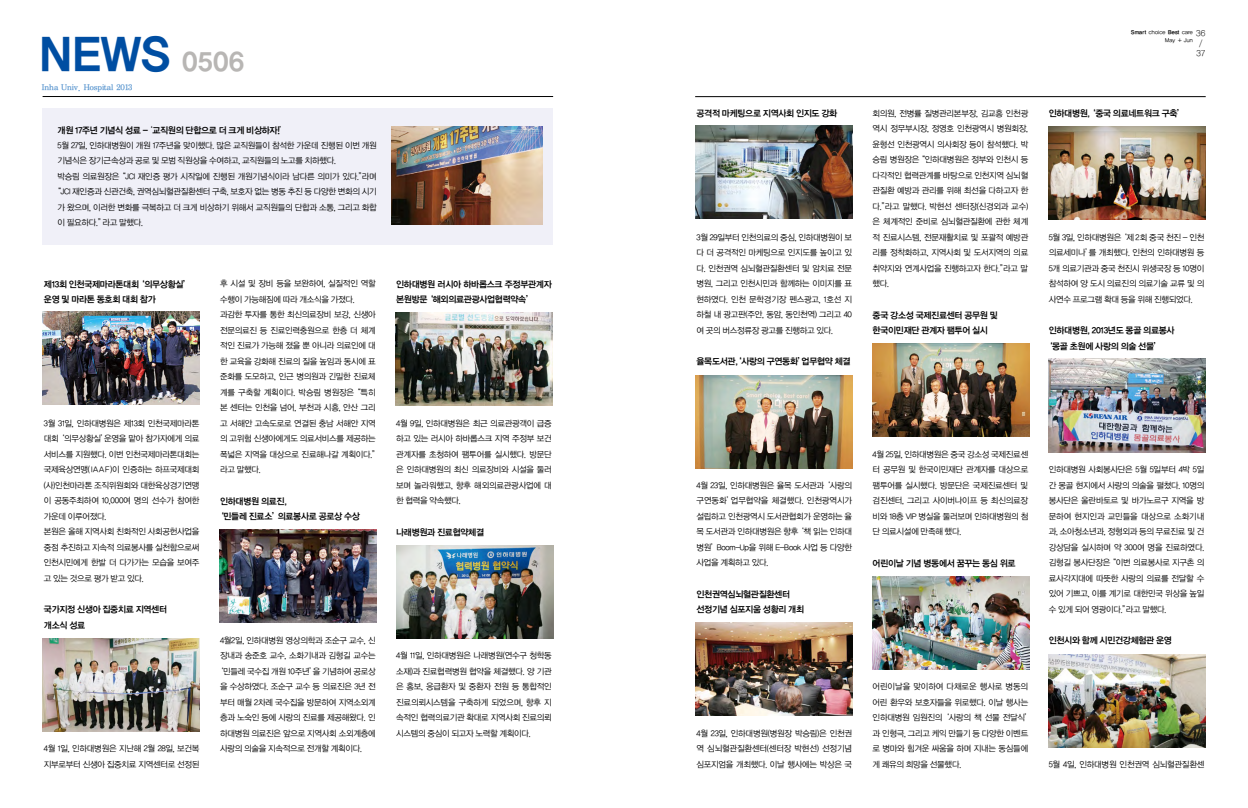
<style>
.page{position:relative;width:1248px;height:808px;background:#fff}
.page>*{position:absolute;margin:0;border:0;box-sizing:border-box;transform-origin:0 0}
.t1{font:48px "YDIYGO150 KS Cpc EUC H";color:#004ea2}
.t2{font:9px/15.5px "YDIYGO140 KS Cpc EUC H";letter-spacing:-.11em;color:#000}
.t3{font:9px "YDIY Mj O140 KS Cpc EUC H";letter-spacing:-.075em;color:#4c8dcb}
.t4{font:9px/10px "YDIYGO110 KS Cpc EUC H";color:#000}
.t5{font:8.5px/15.5px "YDIYGO120 KS Cpc EUC H";letter-spacing:-.11em;color:#000;text-align:justify}
.t6{font:6px/7.3px "YDIYGO120 KS Cpc EUC H";letter-spacing:-.075em;color:#000;text-align:right}
.s1{font-size:27px;color:#b8b6b4}
.s2{font-family:"YDIYGO120 KS Cpc EUC H"}
.s3{font-family:"YDIYGO140 KS Cpc EUC H"}
</style>
<div class="page">
<img style="left:695px;top:375px;width:157px;height:93px">
<img style="left:1048px;top:654px;width:157px;height:94px">
<img style="left:872px;top:343px;width:157px;height:93px">
<img style="left:872px;top:576px;width:157px;height:94px">
<hr style="left:695px;top:96px;width:510px;height:1px;background:#000">
<img style="left:1048px;top:126px;width:157px;height:94px">
<img style="left:1048px;top:359px;width:157px;height:93px">
<img style="left:695px;top:623px;width:157px;height:93px">
<img style="left:695px;top:126px;width:157px;height:93px">
<div style="left:43px;top:109px;width:510px;height:136px;background:#f0f0f8"></div>
<hr style="left:43px;top:96px;width:510px;height:1px;background:#000">
<img style="left:43px;top:311px;width:157px;height:93px">
<img style="left:396px;top:312px;width:157px;height:93px">
<img style="left:396px;top:545px;width:157px;height:93px">
<img style="left:43px;top:638px;width:157px;height:94px">
<img style="left:219px;top:529px;width:157px;height:93px">
<img style="left:391px;top:126px;width:151px;height:98px">
<h1 class="t1" style="left:38px;top:30px;width:209px">NEWS <span class="s1">0506</span></h1>
<p class="t3" style="left:42px;top:83px;width:93px">Inha Univ. Hospital 2013</p>
<p class="t2" style="left:57px;top:123px;width:232px">개원 17주년 기념식 성료 - <span class="s2">‘</span>교직원의 단합으로 더 크게 비상하자!<span class="s2">’</span></p>
<p class="t5" style="left:57px;top:138px;width:321px">5월 27일, 인하대병원이 개원 17주년을 맞이했다. 많은 교직원들이 참석한 가운데 진행된 이번 개원</p>
<p class="t5" style="left:57px;top:153px;width:281px">기념식은 장기근속상과 공로 및 모범 직원상을 수여하고, 교직원들의 노고를 치하했다.</p>
<p class="t5" style="left:57px;top:169px;width:321px">박승림 의료원장은 “JCI 재인증 평가 시작일에 진행된 개원기념식이라 남다른 의미가 있다.”라며</p>
<p class="t5" style="left:53px;top:184px;width:325px">“JCI 재인증과 신관건축, 권역심뇌혈관질환센터 구축, 보호자 없는 병동 추진 등 다양한 변화의 시기</p>
<p class="t5" style="left:57px;top:200px;width:321px">가 왔으며, 이러한 변화를 극복하고 더 크게 비상하기 위해서 교직원들의 단합과 소통, 그리고 화합</p>
<p class="t5" style="left:57px;top:215px;width:88px">이 필요하다.”라고 말했다.</p>
<p class="t2" style="left:44px;top:277px;width:149px">제13회 인천국제마라톤대회 ‘의무상황실’ 운영 및 마라톤 동호회 대회 참가</p>
<p class="t5" style="left:44px;top:415px;width:158px;text-align:left">3월 31일, 인하대병원은 제13회 인천국제마라톤 대회 ‘의무상황실’운영을 맡아 참가자에게 의료 서비스를 지원했다. 이번 인천국제마라톤대회는 국제육상연맹(IAAF)이 인증하는 하프국제대회 (사)인천마라톤 조직위원회와 대한육상경기연맹 이 공동주최하여 10,000여 명의 선수가 참여한 가운데 이루어졌다.<br>본원은 올해 지역사회 친화적인 사회공헌사업을 중점 추진하고 지속적 의료봉사를 실천함으로써 인천시민에게 한발 더 다가가는 모습을 보여주 고 있는 것으로 평가 받고 있다.</p>
<p class="t2" style="left:44px;top:602px;width:125px">국가지정 신생아 집중치료 지역센터 개소식 성료</p>
<p class="t5" style="left:44px;top:741px;width:158px">4월 1일, 인하대병원은 지난해 2월 28일, 보건복 지부로부터 신생아 집중치료 지역센터로 선정된</p>
<p class="t5" style="left:220px;top:276px;width:162px;text-align:left">후 시설 및 장비 등을 보완하여, 실질적인 역할 수행이 가능해짐에 따라 개소식을 가졌다. 과감한 투자를 통한 최신의료장비 보강, 신생아 전문의료진 등 진료인력충원으로 한층 더 체계 적인 진료가 가능해 졌을 뿐 아니라 의료인에 대 한 교육을 강화해 진료의 질을 높임과 동시에 표 준화를 도모하고, 인근 병의원과 긴밀한 진료체 계를 구축할 계획이다. 박승림 병원장은 “특히 본 센터는 인천을 넘어, 부천과 시흥, 안산 그리 고 서해안 고속도로로 연결된 충남 서해안 지역 의 고위험 신생아에게도 의료서비스를 제공하는 폭넓은 지역을 대상으로 진료해나갈 계획이다.” 라고 말했다.</p>
<p class="t2" style="left:215px;top:494px;width:146px;text-indent:4px">인하대병원 의료진,<br>‘민들레 진료소’의료봉사로 공로상 수상</p>
<p class="t2" style="left:396px;top:277px;width:158px">인하대병원 러시아 하바롭스크 주정부관계자 본원방문 ‘해외의료관광사업협력약속’</p>
<p class="t5" style="left:396px;top:415px;width:158px">4월 9일, 인하대병원은 최근 의료관광객이 급증 하고 있는 러시아 하바롭스크 지역 주정부 보건 관계자를 초청하여 팸투어를 실시했다. 방문단 은 인하대병원의 최신 의료장비와 시설을 둘러 보며 놀라워했고, 향후 해외의료관광사업에 대 한 협력을 약속했다.</p>
<p class="t2" style="left:396px;top:525px;width:90px">나래병원과 진료협약체결</p>
<p class="t5" style="left:220px;top:632px;width:158px">4월2일, 인하대병원 영상의학과 조순구 교수, 신</p>
<p class="t5" style="left:220px;top:648px;width:158px">장내과 송준호 교수, 소화기내과 김형길 교수는</p>
<p class="t5" style="left:215px;top:663px;width:162px">‘민들레 국수집 개원 10주년’을 기념하여 공로상</p>
<p class="t5" style="left:220px;top:679px;width:158px">을 수상하였다. 조순구 교수 등 의료진은 3년 전</p>
<p class="t5" style="left:220px;top:694px;width:158px">부터 매월 2차례 국수집을 방문하여 지역소외계</p>
<p class="t5" style="left:220px;top:710px;width:158px">층과 노숙인 등에 사랑의 진료를 제공해왔다. 인</p>
<p class="t5" style="left:220px;top:725px;width:158px">하대병원 의료진은 앞으로 지역사회 소외계층에</p>
<p class="t5" style="left:220px;top:741px;width:144px">사랑의 의술을 지속적으로 전개할 계획이다.</p>
<p class="t5" style="left:396px;top:648px;width:158px">4월 11일, 인하대병원은 나래병원(연수구 청학동 소재)과 진료협력병원 협약을 체결했다. 양 기관 은 홍보, 응급환자 및 중환자 전원 등 통합적인 진료의뢰시스템을 구축하게 되었으며, 향후 지 속적인 협력의료기관 확대로 지역사회 진료의뢰 시스템의 중심이 되고자 노력할 계획이다.</p>
<p class="t4" style="left:1195px;top:28px;width:11px">36 /<br>37</p>
<p class="t6" style="left:1130px;top:29px;width:64px"><span class="s3">Smart</span> choice <span class="s3">Best</span> care<br>May + Jun</p>
<p class="t2" style="left:696px;top:106px;width:143px">공격적 마케팅으로 지역사회 인지도 강화</p>
<p class="t5" style="left:696px;top:230px;width:158px">3월 29일부터 인천의료의 중심, 인하대병원이 보 다 더 공격적인 마케팅으로 인지도를 높이고 있 다. 인천권역 심뇌혈관질환센터 및 암치료 전문 병원, 그리고 인천시민과 함께하는 이미지를 표 현하였다. 인천 문학경기장 펜스광고, 1호선 지 하철 내 광고판(주안, 동암, 동인천역) 그리고 40 여 곳의 버스정류장 광고를 진행하고 있다.</p>
<p class="t2" style="left:696px;top:354px;width:156px">율목도서관, ‘사랑의 구연동화’업무협약 체결</p>
<p class="t5" style="left:872px;top:106px;width:158px">회의원, 전병률 질병관리본부장, 김교흥 인천광 역시 정무부시장, 정영호 인천광역시 병원회장, 윤형선 인천광역시 의사회장 등이 참석했다. 박 승림 병원장은 “인하대병원은 정부와 인천시 등 다각적인 협력관계를 바탕으로 인천지역 심뇌혈 관질환 예방과 관리를 위해 최선을 다하고자 한 다.”라고 말했다. 박현선 센터장(신경외과 교수) 은 체계적인 준비로 심뇌혈관질환에 관한 체계 적 진료시스템, 전문재활치료 및 포괄적 예방관 리를 정착화하고, 지역사회 및 도서지역의 의료 취약지와 연계사업을 진행하고자 한다.”라고 말 했다.</p>
<p class="t2" style="left:872px;top:308px;width:127px">중국 강소성 국제진료센터 공무원 및 한국이민재단 관계자 팸투어 실시</p>
<p class="t2" style="left:1048px;top:106px;width:139px">인하대병원, ‘중국 의료네트워크 구축’</p>
<p class="t5" style="left:1048px;top:230px;width:158px">5월 3일, 인하대병원은 ‘제 2회 중국 천진 - 인천 의료세미나’를 개최했다. 인천의 인하대병원 등 5개 의료기관과 중국 천진시 위생국장 등 10명이 참석하여 양 도시 의료진의 의료기술 교류 및 의 사연수 프로그램 확대 등을 위해 진행되었다.</p>
<p class="t2" style="left:1043px;top:323px;width:132px;text-indent:4px">인하대병원, 2013년도 몽골 의료봉사 ‘몽골 초원에 사랑의 의술 선물’</p>
<p class="t5" style="left:696px;top:478px;width:158px">4월 23일, 인하대병원은 율목 도서관과 ‘사랑의 구연동화’업무협약을 체결했다. 인천광역시가 설립하고 인천광역시 도서관협회가 운영하는 율 목 도서관과 인하대병원은 향후 ‘책 읽는 인하대 병원’Boom-Up을 위해 E-Book 사업 등 다양한 사업을 계획하고 있다.</p>
<p class="t2" style="left:696px;top:587px;width:110px">인천권역심뇌혈관질환센터 선정기념 심포지움 성황리 개최</p>
<p class="t5" style="left:872px;top:447px;width:158px">4월 25일, 인하대병원은 중국 강소성 국제진료센 터 공무원 및 한국이민재단 관계자를 대상으로 팸투어를 실시했다. 방문단은 국제진료센터 및 검진센터, 그리고 사이버나이프 등 최신의료장 비와 18층 VIP 병실을 둘러보며 인하대병원의 첨 단 의료시설에 만족해 했다.</p>
<p class="t2" style="left:872px;top:556px;width:145px">어린이날 기념 병동에서 꿈꾸는 동심 위로</p>
<p class="t5" style="left:696px;top:726px;width:158px">4월 23일, 인하대병원(병원장 박승림)은 인천권 역 심뇌혈관질환센터(센터장 박현선) 선정기념 심포지엄을 개최했다. 이날 행사에는 박상은 국</p>
<p class="t5" style="left:872px;top:679px;width:162px;text-align:left">어린이날을 맞이하여 다채로운 행사로 병동의 어린 환우와 보호자들을 위로했다. 이날 행사는 인하대병원 임원진의 ‘사랑의 책 선물 전달식’ 과 인형극, 그리고 케익 만들기 등 다양한 이벤트 로 병마와 힘겨운 싸움을 하며 지내는 동심들에 게 쾌유의 희망을 선물했다.</p>
<p class="t5" style="left:1048px;top:462px;width:158px">인하대병원 사회봉사단은 5월 5일부터 4박 5일 간 몽골 현지에서 사랑의 의술을 펼쳤다. 10명의 봉사단은 울란바토르 및 바가노르구 지역을 방 문하여 현지인과 교민들을 대상으로 소화기내 과, 소아청소년과, 정형외과 등의 무료진료 및 건 강상담을 실시하며 약 300여 명을 진료하였다. 김형길 봉사단장은 “이번 의료봉사로 지구촌 의 료사각지대에 따뜻한 사랑의 의료를 전달할 수 있어 기쁘고, 이를 계기로 대한민국 위상을 높일 수 있게 되어 영광이다.”라고 말했다.</p>
<p class="t2" style="left:1048px;top:633px;width:125px">인천시와 함께 시민건강체험관 운영</p>
<p class="t5" style="left:1048px;top:757px;width:158px">5월 4일, 인하대병원 인천권역 심뇌혈관질환센</p>
</div>
